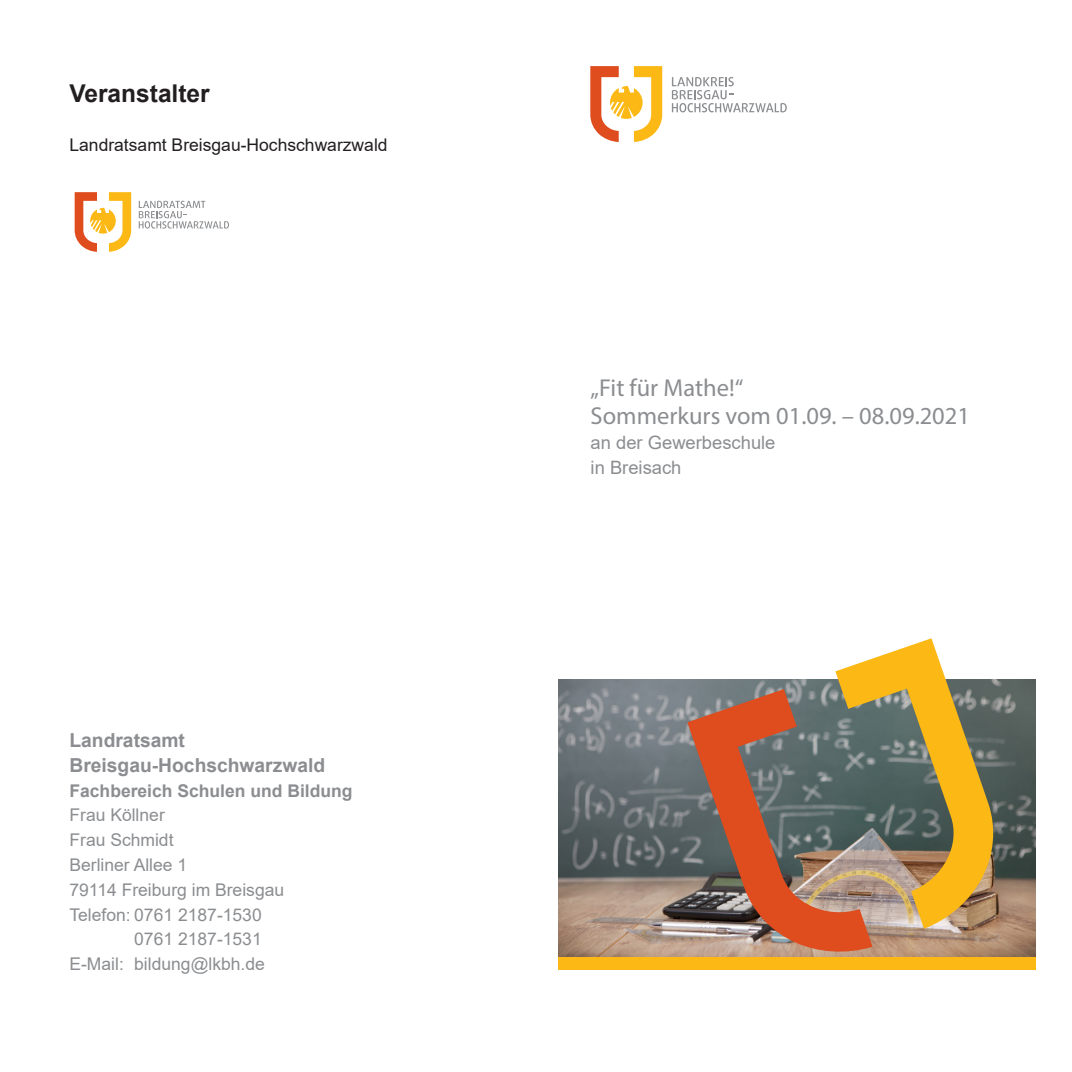
<style>
.page{position:relative;width:1072px;height:1072px;background:#fff}
.page>*{position:absolute;margin:0;border:0;box-sizing:border-box;transform-origin:0 0}
.t1{font:24.5px/28.5px "Myriad Pro";color:#8b8d90}
.t2{font:700 24.5px "Arial";color:#231f20}
.t3{font:700 19.25px/24.8px "Arial";color:#8b8d90}
.t4{font:18.38px/24.8px "Arial";color:#8b8d90}
.t5{font:17.5px/24.8px "Arial";color:#8b8d90}
.t6{font:17.5px "Arial";color:#231f20}
.t7{font:700 17.5px "Arial";color:#8b8d90}
</style>
<div class="page">
<img style="left:558px;top:680px;width:477px;height:277px">
<svg style="left:687px;top:689px;width:185px;height:262px;background:#986756"></svg>
<svg style="left:835px;top:638px;width:158px;height:290px;background:#ab965f"></svg>
<svg style="left:139px;top:201px;width:90px;height:27px"></svg>
<svg style="left:75px;top:192px;width:56px;height:60px"></svg>
<div style="left:558px;top:957px;width:477px;height:12px;background:#fcb814"></div>
<svg style="left:672px;top:77px;width:114px;height:35px"></svg>
<svg style="left:590px;top:66px;width:72px;height:76px"></svg>
<h1 class="t2" style="left:69px;top:76px;width:142px">Veranstalter</h1>
<p class="t6" style="left:69px;top:133px;width:320px">Landratsamt Breisgau-Hochschwarzwald</p>
<p class="t3" style="left:69px;top:728px;width:257px">Landratsamt<br>Breisgau-Hochschwarzwald</p>
<p class="t7" style="left:69px;top:778px;width:284px">Fachbereich Schulen und Bildung</p>
<p class="t5" style="left:69px;top:802px;width:216px">Frau Köllner<br>Frau Schmidt<br>Berliner Allee 1<br>79114 Freiburg im Breisgau<br>Telefon: 0761 2187-1530</p>
<p class="t5" style="left:69px;top:926px;width:197px;text-align:right">0761 2187-1531<br>E-Mail: bildung@lkbh.de</p>
<h1 class="t1" style="left:590px;top:373px;width:381px">„Fit für Mathe!“<br>Sommerkurs vom 01.09. – 08.09.2021</h1>
<p class="t4" style="left:590px;top:430px;width:186px">an der Gewerbeschule in Breisach</p>
</div>
